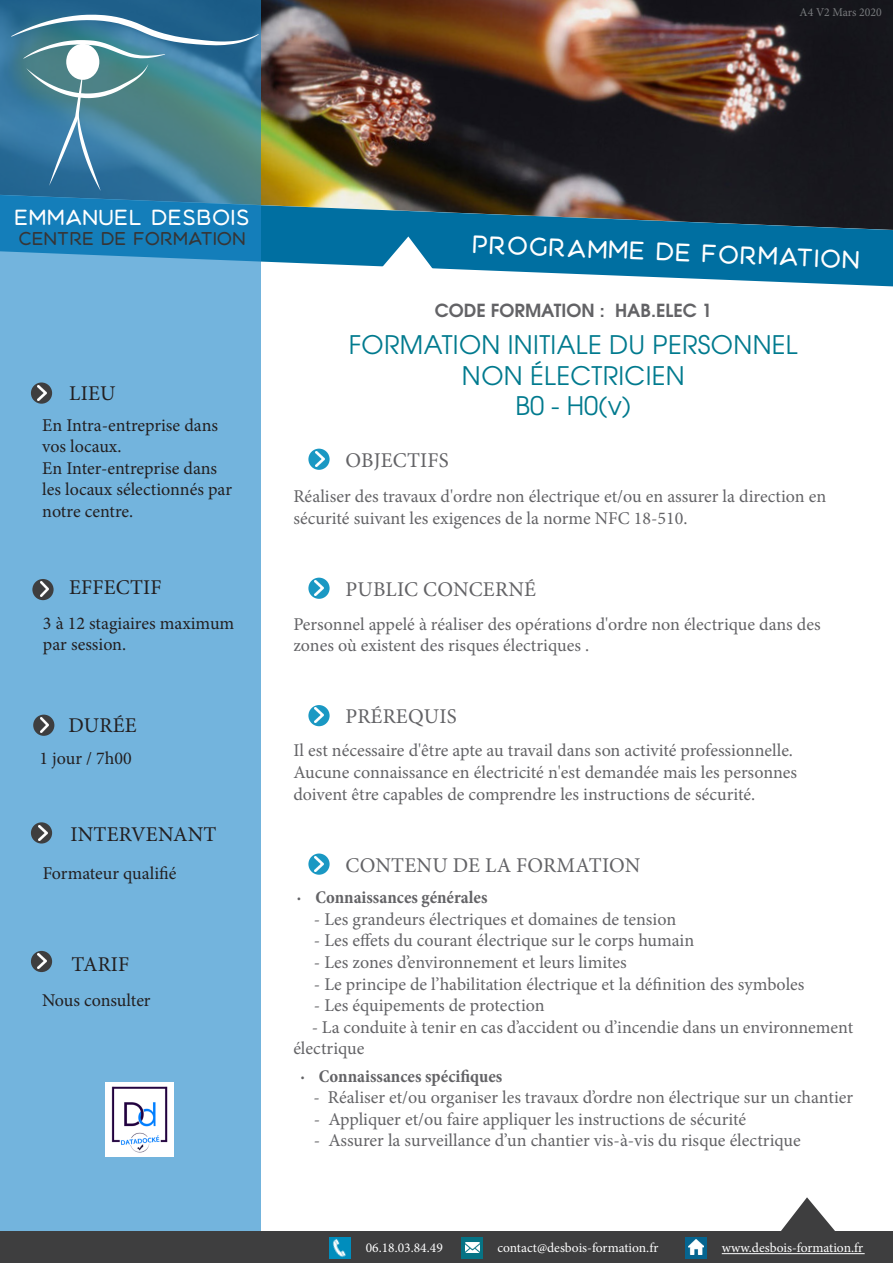
<style>
.page{position:relative;width:893px;height:1263px;background:#fff}
.page>*{position:absolute;margin:0;border:0;box-sizing:border-box;transform-origin:0 0}
.t1{font:25.5px/30.6px "Te X Gyre Adventor";letter-spacing:.015em;color:#007a8e;text-align:center}
.t2{font:22.5px "Aquatico";color:#fff}
.t3{font:21px "Minion Pro";letter-spacing:.01em;color:#636366}
.t4{font:21px "Minion Pro";letter-spacing:.01em;color:#231f20}
.t5{font:19.5px "Aquatico";color:#fff}
.t6{font:18px/21.6px "Minion Pro";color:#636366}
.t7{font:18px/21.6px "Minion Pro";color:#231f20}
.t8{font:700 condensed 18px "Minion Pro";color:#636366}
.t9{font:700 18px "Te X Gyre Adventor";color:#636366}
.t10{font:16.5px "Aquatico";letter-spacing:-.03em;color:#363536}
.t11{font:13.5px "Minion Pro";color:#fff}
.t12{font:12px "Minion Pro";color:#787a7d}
</style>
<div class="page">
<img style="left:261px;top:0;width:632px;height:195px">
<svg style="left:261px;top:195px;width:632px;height:91px;background:#347591"></svg>
<svg style="left:0;top:0;width:261px;height:1231px;background:#6baed8"></svg>
<div style="left:0;top:1231px;width:893px;height:32px;background:#3e3e3f"></div>
<div style="left:685px;top:1237px;width:21px;height:21px;background:#066590"></div>
<hr style="left:722px;top:1253px;width:143px;height:1px;background:#fff">
<div style="left:462px;top:1237px;width:21px;height:21px;background:#067385"></div>
<svg style="left:376px;top:236px;width:62px;height:40px"></svg>
<svg style="left:781px;top:1197px;width:54px;height:34px"></svg>
<div style="left:32px;top:579px;width:22px;height:21px;background:#3e3e3f;border-radius:50%"></div>
<svg style="left:31px;top:382px;width:21px;height:22px"></svg>
<div style="left:33px;top:715px;width:21px;height:21px;background:#3e3e3f;border-radius:50%"></div>
<div style="left:31px;top:822px;width:21px;height:21px;background:#3e3e3f;border-radius:50%"></div>
<div style="left:31px;top:951px;width:21px;height:21px;background:#3e3e3f;border-radius:50%"></div>
<img style="left:465px;top:1242px;width:15px;height:11px">
<img style="left:688px;top:1240px;width:15px;height:15px">
<img style="left:105px;top:1083px;width:69px;height:74px">
<img style="left:329px;top:1237px;width:22px;height:22px">
<img style="left:38px;top:954px;width:8px;height:14px">
<img style="left:39px;top:825px;width:8px;height:15px">
<img style="left:40px;top:717px;width:9px;height:15px">
<img style="left:40px;top:582px;width:9px;height:15px">
<img style="left:38px;top:385px;width:9px;height:15px">
<svg style="left:308px;top:449px;width:22px;height:21px"></svg>
<img style="left:315px;top:451px;width:9px;height:15px">
<svg style="left:308px;top:578px;width:22px;height:21px"></svg>
<img style="left:315px;top:580px;width:8px;height:15px">
<svg style="left:308px;top:705px;width:22px;height:21px"></svg>
<img style="left:315px;top:708px;width:8px;height:15px">
<svg style="left:308px;top:853px;width:22px;height:22px"></svg>
<img style="left:315px;top:857px;width:8px;height:15px">
<svg style="left:11px;top:15px;width:248px;height:176px;background:#4e879c"></svg>
<p class="t12" style="left:799px;top:4px;width:84px">A4 V2 Mars 2020</p>
<p class="t5" style="left:14px;top:208px;width:237px">EMMANUEL DESBOIS</p>
<p class="t10" style="left:18px;top:231px;width:229px">CENTRE DE FORMATION</p>
<p class="t4" style="left:69px;top:379px;width:48px">LIEU</p>
<p class="t7" style="left:42px;top:414px;width:177px">En Intra-entreprise dans vos locaux.</p>
<p class="t7" style="left:42px;top:457px;width:191px">En Inter-entreprise dans les locaux sélectionnés par notre centre.</p>
<p class="t4" style="left:69px;top:573px;width:94px">EFFECTIF</p>
<p class="t7" style="left:43px;top:612px;width:193px">3 à 12 stagiaires maximum par session.</p>
<p class="t4" style="left:69px;top:711px;width:70px">DURÉE</p>
<p class="t7" style="left:39px;top:748px;width:94px">1 jour / 7h00</p>
<p class="t4" style="left:70px;top:820px;width:148px">INTERVENANT</p>
<p class="t7" style="left:43px;top:862px;width:135px">Formateur qualifié</p>
<p class="t4" style="left:71px;top:950px;width:59px">TARIF</p>
<p class="t7" style="left:42px;top:989px;width:110px">Nous consulter</p>
<p class="t2" style="left:472px;top:234px;width:390px;rotate:2deg">PROGRAMME DE FORMATION</p>
<p class="t9" style="left:435px;top:295px;width:279px">CODE FORMATION : HAB.ELEC 1</p>
<p class="t1" style="left:349px;top:328px;width:450px">FORMATION INITIALE DU PERSONNEL<br>NON ÉLECTRICIEN</p>
<p class="t1" style="left:515px;top:389px;width:117px">B0 - H0(v)</p>
<p class="t3" style="left:345px;top:446px;width:105px">OBJECTIFS</p>
<p class="t6" style="left:293px;top:486px;width:534px">Réaliser des travaux d'ordre non électrique et/ou en assurer la direction en sécurité suivant les exigences de la norme NFC 18-510.</p>
<p class="t3" style="left:345px;top:575px;width:192px">PUBLIC CONCERNÉ</p>
<p class="t6" style="left:293px;top:613px;width:529px">Personnel appelé à réaliser des opérations d'ordre non électrique dans des zones où existent des risques électriques .</p>
<p class="t3" style="left:345px;top:702px;width:113px">PRÉREQUIS</p>
<p class="t6" style="left:293px;top:740px;width:501px">Il est nécessaire d'être apte au travail dans son activité professionnelle.</p>
<p class="t6" style="left:293px;top:761px;width:505px">Aucune connaissance en électricité n'est demandée mais les personnes doivent être capables de comprendre les instructions de sécurité.</p>
<p class="t3" style="left:345px;top:851px;width:296px">CONTENU DE LA FORMATION</p>
<p class="t8" style="left:297px;top:885px;width:192px">· Connaissances générales</p>
<p class="t6" style="left:314px;top:908px;width:364px">- Les grandeurs électriques et domaines de tension</p>
<p class="t6" style="left:314px;top:930px;width:382px">- Les effets du courant électrique sur le corps humain</p>
<p class="t6" style="left:314px;top:951px;width:314px">- Les zones d’environnement et leurs limites</p>
<p class="t6" style="left:314px;top:973px;width:492px">- Le principe de l’habilitation électrique et la définition des symboles</p>
<p class="t6" style="left:314px;top:995px;width:232px">- Les équipements de protection</p>
<p class="t6" style="left:293px;top:1016px;width:561px;text-indent:18px">- La conduite à tenir en cas d’accident ou d’incendie dans un environnement électrique</p>
<p class="t8" style="left:300px;top:1063px;width:204px">· Connaissances spécifiques</p>
<p class="t6" style="left:313px;top:1086px;width:541px">- Réaliser et/ou organiser les travaux d’ordre non électrique sur un chantier</p>
<p class="t6" style="left:314px;top:1108px;width:434px">- Appliquer et/ou faire appliquer les instructions de sécurité</p>
<p class="t6" style="left:314px;top:1130px;width:488px">- Assurer la surveillance d’un chantier vis-à-vis du risque électrique</p>
<p class="t11" style="left:366px;top:1239px;width:79px">06.18.03.84.49</p>
<p class="t11" style="left:497px;top:1239px;width:163px">contact@desbois-formation.fr</p>
<p class="t11" style="left:722px;top:1239px;width:143px">www.desbois-formation.fr</p>
</div>
